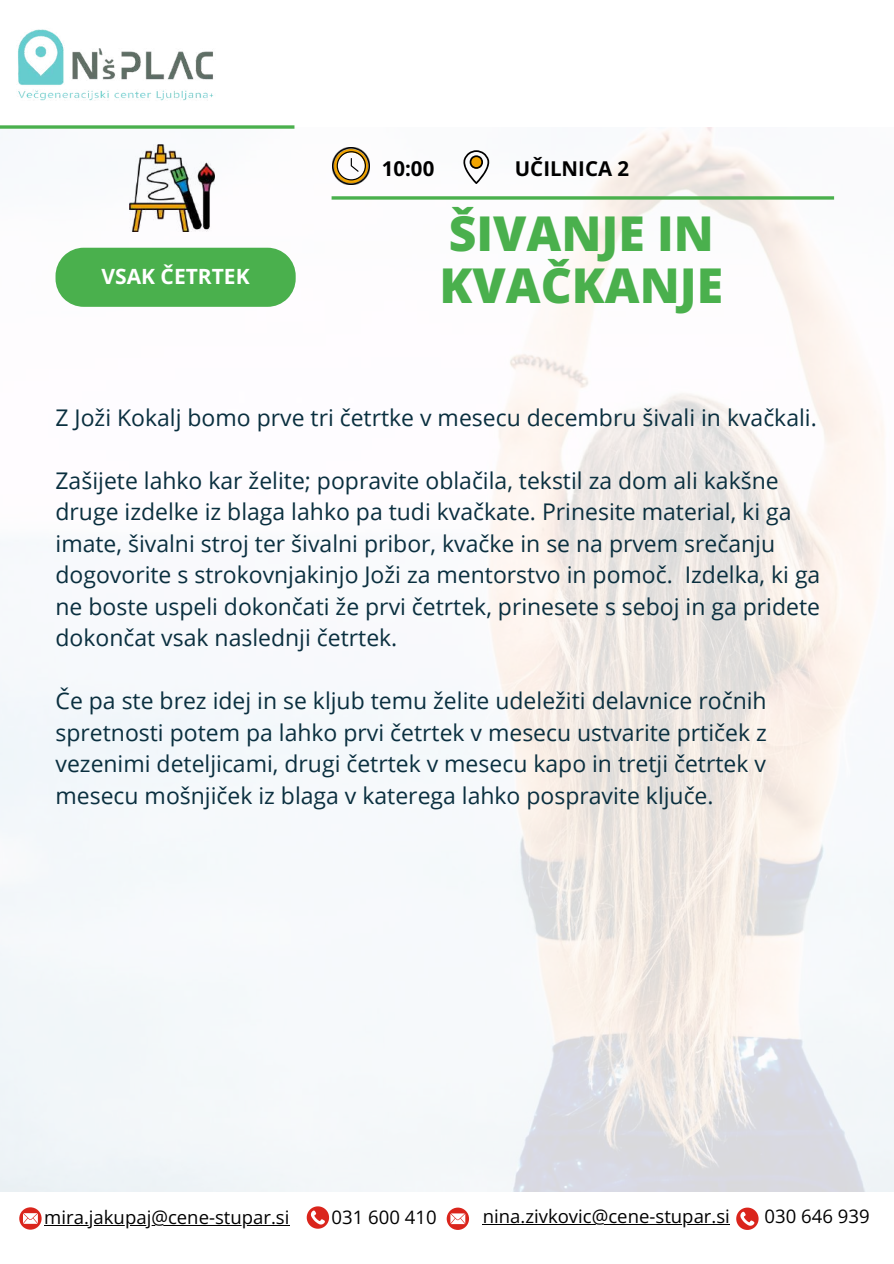
<style>
.page{position:relative;width:894px;height:1264px;background:#fff}
.page>*{position:absolute;margin:0;border:0;box-sizing:border-box;transform-origin:0 0}
.t1{font:800 48px/51.8px "Open Sans";color:#4ab04d}
.t2{font:22.95px/31.5px "Open Sans";color:#0a2f3f}
.t3{font:700 21px "Open Sans";color:#fff}
.t4{font:700 20.4px "Open Sans";color:#000}
.t5{font:18.6px "Open Sans";color:#000}
</style>
<div class="page">
<img style="left:0;top:127px;width:893px;height:1064px">
<div style="left:55px;top:248px;width:240px;height:59px;background:#4ab04d"></div>
<img style="left:18px;top:29px;width:195px;height:72px">
<svg style="left:0;top:125px;width:294px;height:4px"></svg>
<svg style="left:19px;top:1207px;width:23px;height:22px"></svg>
<svg style="left:306px;top:1206px;width:23px;height:22px"></svg>
<svg style="left:446px;top:1207px;width:23px;height:22px"></svg>
<svg style="left:736px;top:1207px;width:22px;height:22px"></svg>
<hr style="left:44px;top:1225px;width:245px;height:1px;background:#000">
<img style="left:130px;top:145px;width:84px;height:86px">
<img style="left:332px;top:147px;width:37px;height:37px">
<svg style="left:334px;top:149px;width:34px;height:34px"></svg>
<svg style="left:463px;top:150px;width:26px;height:34px"></svg>
<svg style="left:331px;top:196px;width:502px;height:4px;background:#65ba67"></svg>
<hr style="left:482px;top:1224px;width:247px;height:1px;background:#000">
<p class="t3" style="left:101px;top:261px;width:150px">VSAK ČETRTEK</p>
<p class="t4" style="left:381px;top:154px;width:54px">10:00</p>
<p class="t4" style="left:514px;top:155px;width:116px">UČILNICA 2</p>
<h1 class="t1" style="left:439px;top:206px;width:285px">ŠIVANJE IN<br>KVAČKANJE</h1>
<p class="t2" style="left:55px;top:401px;width:762px">Z Joži Kokalj bomo prve tri četrtke v mesecu decembru šivali in kvačkali.</p>
<p class="t2" style="left:55px;top:464px;width:766px">Zašijete lahko kar želite; popravite oblačila, tekstil za dom ali kakšne druge izdelke iz blaga lahko pa tudi kvačkate. Prinesite material, ki ga imate, šivalni stroj ter šivalni pribor, kvačke in se na prvem srečanju dogovorite s strokovnjakinjo Joži za mentorstvo in pomoč. Izdelka, ki ga ne boste uspeli dokončati že prvi četrtek, prinesete s seboj in ga pridete dokončat vsak naslednji četrtek.</p>
<p class="t2" style="left:55px;top:684px;width:712px;text-align:justify">Če pa ste brez idej in se kljub temu želite udeležiti delavnice ročnih spretnosti potem pa lahko prvi četrtek v mesecu ustvarite prtiček z vezenimi deteljicami, drugi četrtek v mesecu kapo in tretji četrtek v mesecu mošnjiček iz blaga v katerega lahko pospravite ključe.</p>
<p class="t5" style="left:44px;top:1204px;width:246px">mira.jakupaj@cene-stupar.si</p>
<p class="t5" style="left:331px;top:1203px;width:106px">031 600 410</p>
<p class="t5" style="left:482px;top:1203px;width:248px">nina.zivkovic@cene-stupar.si</p>
<p class="t5" style="left:764px;top:1203px;width:106px">030 646 939</p>
</div>
